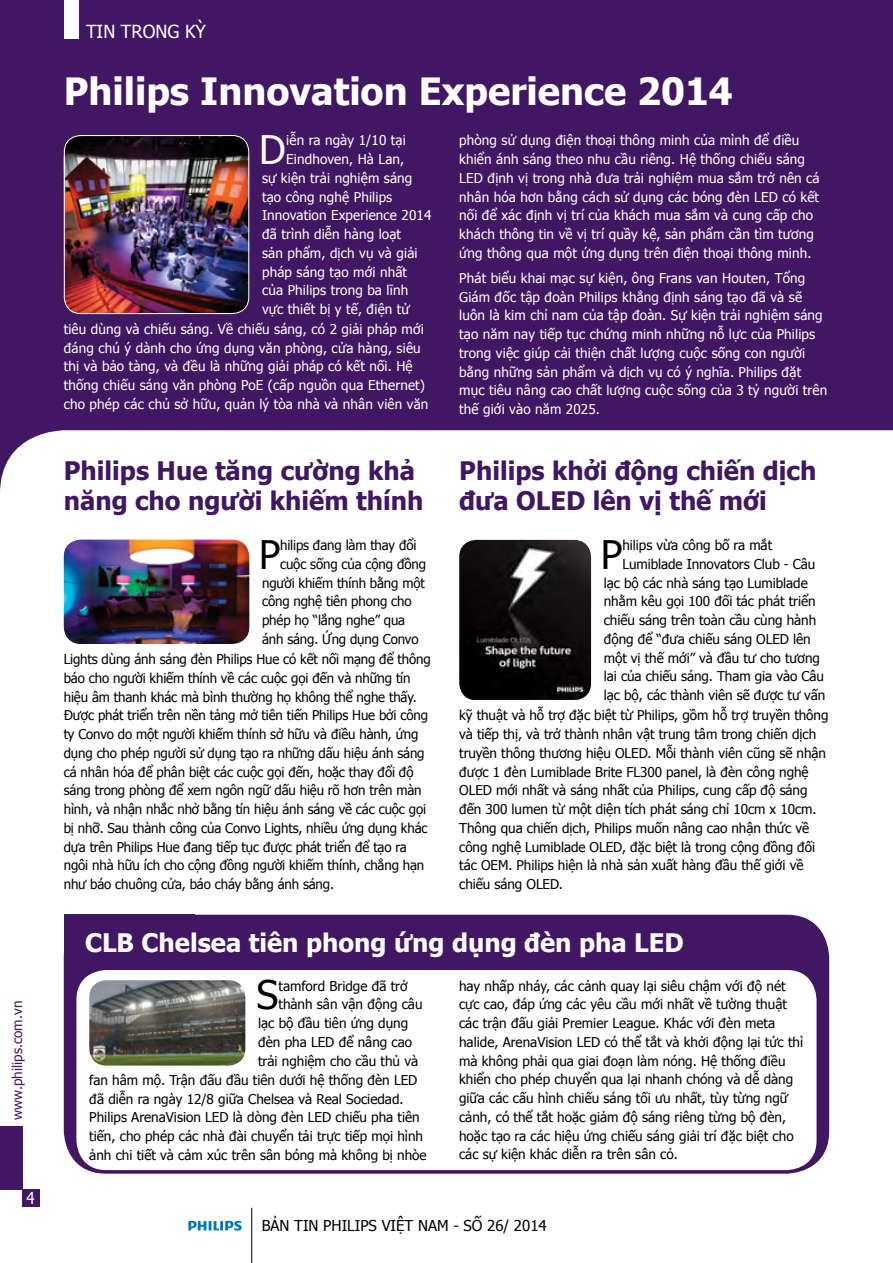
<style>
.page{position:relative;width:893px;height:1263px;background:#fff}
.page>*{position:absolute;margin:0;border:0;box-sizing:border-box;transform-origin:0 0}
.t1{font:39.3px "Tahoma";color:#000}
.t2{font:39.3px "Tahoma";color:#fff}
.t3{font:700 37.5px "Tahoma";color:#fff}
.t4{font:700 25.5px/30.6px "Tahoma";color:#411663}
.t5{font:700 25.5px "Tahoma";color:#fff}
.t6{font:18px "Tahoma";color:#fff}
.t7{font:16.5px "Tahoma";color:#fff;scale:.9 1}
.t8{font:15px "Tahoma";color:#000}
.t9{font:13.5px/18.8px "Tahoma";letter-spacing:-.005em;color:#000}
.t10{font:13.5px/18.8px "Tahoma";letter-spacing:.01em;color:#fff}
.t11{font:13.5px "Tahoma";color:#411663}
</style>
<div class="page">
<div style="left:64px;top:915px;width:131px;height:128px;background:#411663"></div>
<div style="left:64px;top:915px;width:765px;height:259px;background:#411663;border-radius:43px"></div>
<div style="left:76px;top:970px;width:740px;height:200px;background:#fff;border-radius:30px"></div>
<div style="left:0;top:0;width:893px;height:510px;background:#411663"></div>
<div style="left:0;top:430px;width:893px;height:174px;background:#fff"></div>
<div style="left:64px;top:0;width:15px;height:38px;background:#fff"></div>
<div style="left:0;top:1125px;width:22px;height:64px;background:#411663"></div>
<div style="left:22px;top:1189px;width:17px;height:17px;background:#411663"></div>
<hr style="left:251px;top:1208px;width:1px;height:55px;background:#000">
<svg style="left:188px;top:1221px;width:54px;height:9px"></svg>
<img style="left:64px;top:135px;width:185px;height:179px">
<div style="left:64px;top:135px;width:185px;height:179px;border:1px solid #fff;border-radius:16px"></div>
<img style="left:64px;top:540px;width:185px;height:104px">
<img style="left:459px;top:540px;width:132px;height:160px">
<img style="left:89px;top:980px;width:156px;height:85px">
<p class="t11" style="left:8px;top:1120px;width:120px;rotate:-90deg">www.philips.com.vn</p>
<p class="t7" style="left:27px;top:1187px;width:11px">4</p>
<h3 class="t6" style="left:86px;top:20px;width:121px">Tin trong kỳ</h3>
<h2 class="t3" style="left:64px;top:65px;width:670px">Philips Innovation Experience 2014</h2>
<h1 class="t2" style="left:259px;top:123px;width:28px">D</h1>
<p class="t10" style="left:286px;top:130px;width:121px">iễn ra ngày 1/10 tại</p>
<p class="t10" style="left:459px;top:130px;width:362px">phòng sử dụng điện thoại thông minh của mình để điều khiển ánh sáng theo nhu cầu riêng. Hệ thống chiếu sáng LED định vị trong nhà đưa trải nghiệm mua sắm trở nên cá nhân hóa hơn bằng cách sử dụng các bóng đèn LED có kết nối để xác định vị trí của khách mua sắm và cung cấp cho khách thông tin về vị trí quầy kệ, sản phẩm cần tìm tương ứng thông qua một ứng dụng trên điện thoại thông minh.</p>
<p class="t10" style="left:459px;top:268px;width:370px">Phát biểu khai mạc sự kiện, ông Frans van Houten, Tổng Giám đốc tập đoàn Philips khẳng định sáng tạo đã và sẽ luôn là kim chỉ nam của tập đoàn. Sự kiện trải nghiệm sáng tạo năm nay tiếp tục chứng minh những nỗ lực của Philips trong việc giúp cải thiện chất lượng cuộc sống con người bằng những sản phẩm và dịch vụ có ý nghĩa. Philips đặt mục tiêu nâng cao chất lượng cuộc sống của 3 tỷ người trên thế giới vào năm 2025.</p>
<p class="t10" style="left:286px;top:149px;width:120px">Eindhoven, Hà Lan,</p>
<p class="t10" style="left:262px;top:168px;width:152px">sự kiện trải nghiệm sáng</p>
<p class="t10" style="left:262px;top:187px;width:132px">tạo công nghệ Philips</p>
<p class="t10" style="left:262px;top:205px;width:171px">Innovation Experience 2014</p>
<p class="t10" style="left:262px;top:224px;width:141px">đã trình diễn hàng loạt</p>
<p class="t10" style="left:262px;top:243px;width:157px">sản phẩm, dịch vụ và giải</p>
<p class="t10" style="left:262px;top:262px;width:146px">pháp sáng tạo mới nhất</p>
<p class="t10" style="left:262px;top:280px;width:148px">của Philips trong ba lĩnh</p>
<p class="t10" style="left:262px;top:299px;width:149px">vực thiết bị y tế, điện tử</p>
<p class="t10" style="left:64px;top:319px;width:366px">tiêu dùng và chiếu sáng. Về chiếu sáng, có 2 giải pháp mới đáng chú ý dành cho ứng dụng văn phòng, cửa hàng, siêu thị và bảo tàng, và đều là những giải pháp có kết nối. Hệ thống chiếu sáng văn phòng PoE (cấp nguồn qua Ethernet) cho phép các chủ sở hữu, quản lý tòa nhà và nhân viên văn</p>
<h3 class="t4" style="left:64px;top:453px;width:361px">Philips Hue tăng cường khả năng cho người khiếm thính</h3>
<h1 class="t1" style="left:259px;top:528px;width:23px">P</h1>
<p class="t9" style="left:280px;top:535px;width:138px">hilips đang làm thay đổi</p>
<h3 class="t4" style="left:459px;top:453px;width:359px">Philips khởi động chiến dịch đưa OLED lên vị thế mới</h3>
<h1 class="t1" style="left:601px;top:528px;width:23px">P</h1>
<p class="t9" style="left:622px;top:535px;width:151px">hilips vừa công bố ra mắt</p>
<p class="t9" style="left:622px;top:554px;width:195px">Lumiblade Innovators Club - Câu</p>
<p class="t9" style="left:604px;top:573px;width:205px">lạc bộ các nhà sáng tạo Lumiblade</p>
<p class="t9" style="left:604px;top:591px;width:213px">nhằm kêu gọi 100 đối tác phát triển</p>
<p class="t9" style="left:604px;top:610px;width:214px">chiếu sáng trên toàn cầu cùng hành</p>
<p class="t9" style="left:604px;top:629px;width:208px">động để “đưa chiếu sáng OLED lên</p>
<p class="t9" style="left:604px;top:648px;width:218px">một vị thế mới” và đầu tư cho tương</p>
<p class="t9" style="left:604px;top:667px;width:222px">lai của chiếu sáng. Tham gia vào Câu</p>
<p class="t9" style="left:604px;top:685px;width:223px">lạc bộ, các thành viên sẽ được tư vấn</p>
<p class="t9" style="left:459px;top:705px;width:371px">kỹ thuật và hỗ trợ đặc biệt từ Philips, gồm hỗ trợ truyền thông và tiếp thị, và trở thành nhân vật trung tâm trong chiến dịch truyền thông thương hiệu OLED. Mỗi thành viên cũng sẽ nhận được 1 đèn Lumiblade Brite FL300 panel, là đèn công nghệ OLED mới nhất và sáng nhất của Philips, cung cấp độ sáng đến 300 lumen từ một diện tích phát sáng chỉ 10cm x 10cm.<br>Thông qua chiến dịch, Philips muốn nâng cao nhận thức về công nghệ Lumiblade OLED, đặc biệt là trong cộng đồng đối tác OEM. Philips hiện là nhà sản xuất hàng đầu thế giới về chiếu sáng OLED.</p>
<h3 class="t5" style="left:85px;top:925px;width:600px">CLB Chelsea tiên phong ứng dụng đèn pha LED</h3>
<h1 class="t1" style="left:257px;top:969px;width:21px">S</h1>
<p class="t9" style="left:279px;top:976px;width:131px">tamford Bridge đã trở</p>
<p class="t9" style="left:280px;top:554px;width:148px">cuộc sống của cộng đồng</p>
<p class="t9" style="left:262px;top:573px;width:164px">người khiếm thính bằng một</p>
<p class="t9" style="left:262px;top:592px;width:151px">công nghệ tiên phong cho</p>
<p class="t9" style="left:262px;top:610px;width:145px">phép họ “lắng nghe” qua</p>
<p class="t9" style="left:262px;top:629px;width:158px">ánh sáng. Ứng dụng Convo</p>
<p class="t9" style="left:64px;top:649px;width:368px">Lights dùng ánh sáng đèn Philips Hue có kết nối mạng để thông báo cho người khiếm thính về các cuộc gọi đến và những tín hiệu âm thanh khác mà bình thường họ không thể nghe thấy.<br>Được phát triển trên nền tảng mở tiên tiến Philips Hue bởi công ty Convo do một người khiếm thính sở hữu và điều hành, ứng dụng cho phép người sử dụng tạo ra những dấu hiệu ánh sáng cá nhân hóa để phân biệt các cuộc gọi đến, hoặc thay đổi độ sáng trong phòng để xem ngôn ngữ dấu hiệu rõ hơn trên màn hình, và nhận nhắc nhở bằng tín hiệu ánh sáng về các cuộc gọi bị nhỡ. Sau thành công của Convo Lights, nhiều ứng dụng khác dựa trên Philips Hue đang tiếp tục được phát triển để tạo ra ngôi nhà hữu ích cho cộng đồng người khiếm thính, chẳng hạn như báo chuông cửa, báo cháy bằng ánh sáng.</p>
<p class="t9" style="left:459px;top:976px;width:346px">hay nhấp nháy, các cảnh quay lại siêu chậm với độ nét cực cao, đáp ứng các yêu cầu mới nhất về tường thuật các trận đấu giải Premier League. Khác với đèn meta halide, ArenaVision LED có thể tắt và khởi động lại tức thì mà không phải qua giai đoạn làm nóng. Hệ thống điều khiển cho phép chuyển qua lại nhanh chóng và dễ dàng giữa các cấu hình chiếu sáng tối ưu nhất, tùy từng ngữ cảnh, có thể tắt hoặc giảm độ sáng riêng từng bộ đèn, hoặc tạo ra các hiệu ứng chiếu sáng giải trí đặc biệt cho các sự kiện khác diễn ra trên sân cỏ.</p>
<p class="t9" style="left:279px;top:994px;width:145px">thành sân vận động câu</p>
<p class="t9" style="left:258px;top:1013px;width:152px">lạc bộ đầu tiên ứng dụng</p>
<p class="t9" style="left:258px;top:1032px;width:156px">đèn pha LED để nâng cao</p>
<p class="t9" style="left:258px;top:1051px;width:162px">trải nghiệm cho cầu thủ và</p>
<p class="t9" style="left:89px;top:1070px;width:339px">fan hâm mộ. Trận đấu đầu tiên dưới hệ thống đèn LED đã diễn ra ngày 12/8 giữa Chelsea và Real Sociedad.<br>Philips ArenaVision LED là dòng đèn LED chiếu pha tiên tiến, cho phép các nhà đài chuyển tải trực tiếp mọi hình ảnh chi tiết và cảm xúc trên sân bóng mà không bị nhòe</p>
<p class="t8" style="left:262px;top:1215px;width:287px">Bản tin Philips Việt Nam - Số 26/ 2014</p>
</div>
